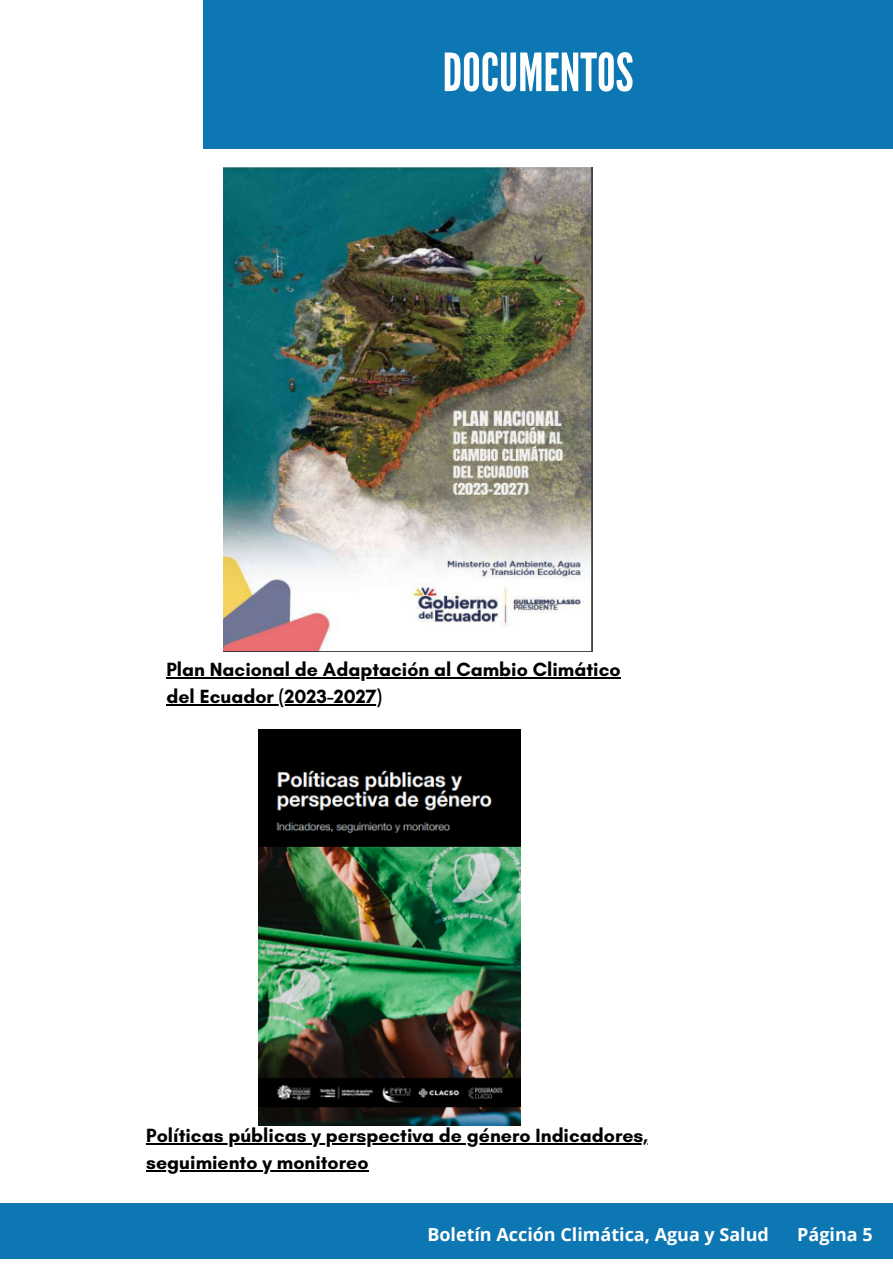
<style>
.page{position:relative;width:893px;height:1264px;background:#fff}
.page>*{position:absolute;margin:0;border:0;box-sizing:border-box;transform-origin:0 0}
.t1{font:52.5px "League Gothic";color:#fff}
.t2{font:700 19.5px/27px "Glacial Indifference";color:#000}
.t3{font:700 18px "Open Sans";color:#fff}
</style>
<div class="page">
<div style="left:203px;top:0;width:689px;height:149px;background:#0d77b4"></div>
<div style="left:0;top:1202px;width:892px;height:56px;background:#0d77b4"></div>
<img style="left:224px;top:168px;width:369px;height:483px">
<img style="left:258px;top:729px;width:262px;height:396px">
<hr style="left:166px;top:677px;width:454px;height:1px;background:#000">
<hr style="left:166px;top:704px;width:216px;height:1px;background:#000">
<hr style="left:146px;top:1142px;width:502px;height:2px;background:#000">
<hr style="left:146px;top:1169px;width:222px;height:2px;background:#000">
<h1 class="t1" style="left:442px;top:42px;width:192px">DOCUMENTOS</h1>
<p class="t2" style="left:166px;top:656px;width:455px">Plan Nacional de Adaptación al Cambio Climático del Ecuador (2023-2027)</p>
<p class="t2" style="left:146px;top:1121px;width:503px">Políticas públicas y perspectiva de género Indicadores, seguimiento y monitoreo</p>
<p class="t3" style="left:427px;top:1221px;width:343px">Boletín Acción Climática, Agua y Salud</p>
<p class="t3" style="left:797px;top:1221px;width:77px">Página 5</p>
</div>
